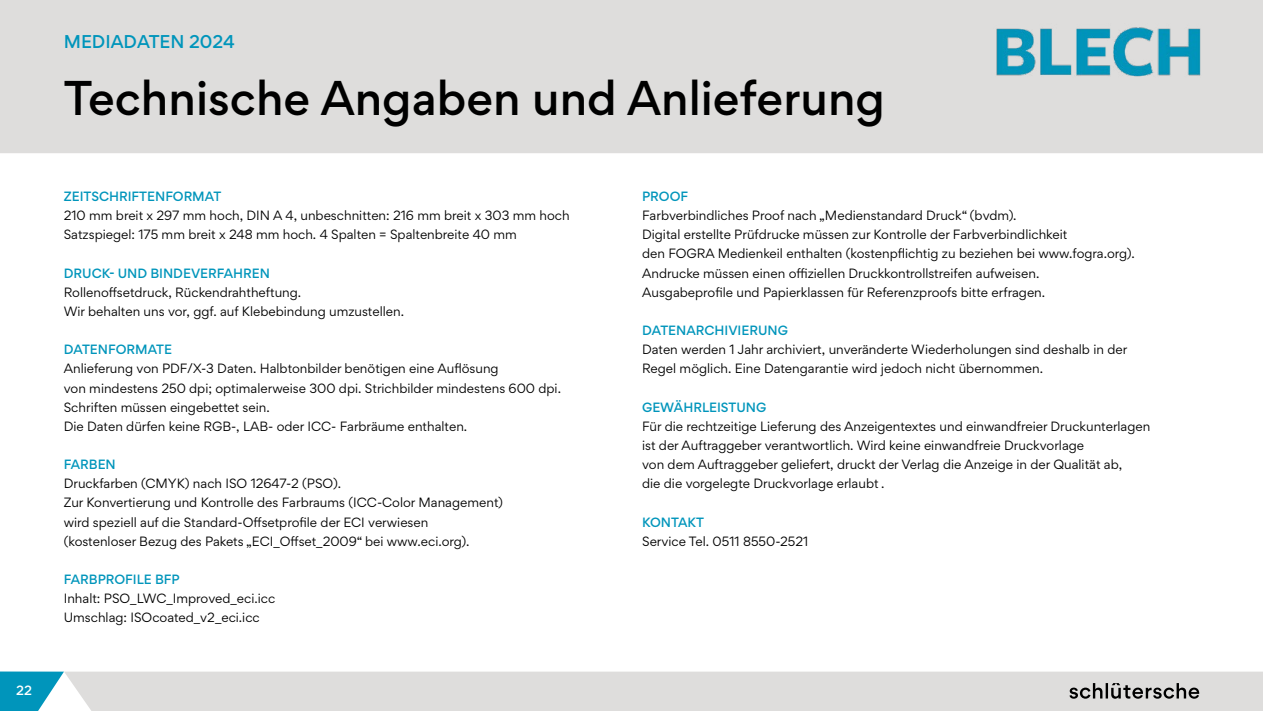
<style>
.page{position:relative;width:1263px;height:711px;background:#fff}
.page>*{position:absolute;margin:0;border:0;box-sizing:border-box;transform-origin:0 0}
.t1{font:500 43.5px "Gordita";color:#000}
.t2{font:500 16.5px "Gordita";color:#0095bb}
.t3{font:12px/19.2px "Gordita";color:#000}
.t4{font:500 12px "Gordita";color:#0095bb}
.t5{font:500 12px "Gordita";color:#fff}
</style>
<div class="page">
<div style="left:0;top:0;width:1263px;height:153px;background:#dedddc"></div>
<div style="left:64px;top:671px;width:1199px;height:39px;background:#dedddc"></div>
<svg style="left:0;top:671px;width:64px;height:39px"></svg>
<svg style="left:1069px;top:682px;width:130px;height:16px;background:#989796"></svg>
<img style="left:992px;top:23px;width:213px;height:56px">
<p class="t5" style="left:16px;top:681px;width:17px">22</p>
<h2 class="t2" style="left:64px;top:29px;width:173px">MEDIADATEN 2024</h2>
<h1 class="t1" style="left:64px;top:66px;width:823px">Technische Angaben und Anlieferung</h1>
<p class="t4" style="left:64px;top:187px;width:159px">ZEITSCHRIFTENFORMAT</p>
<p class="t3" style="left:64px;top:206px;width:507px">210 mm breit x 297 mm hoch, DIN A 4, unbeschnitten: 216 mm breit x 303 mm hoch<br>Satzspiegel: 175 mm breit x 248 mm hoch. 4 Spalten = Spaltenbreite 40 mm</p>
<p class="t4" style="left:64px;top:264px;width:208px">DRUCK- UND BINDEVERFAHREN</p>
<p class="t3" style="left:64px;top:282px;width:342px">Rollenoffsetdruck, Rückendrahtheftung.<br>Wir behalten uns vor, ggf. auf Klebebindung umzustellen.</p>
<p class="t4" style="left:64px;top:340px;width:110px">DATENFORMATE</p>
<p class="t3" style="left:64px;top:359px;width:499px">Anlieferung von PDF/X-3 Daten. Halbtonbilder benötigen eine Auflösung<br>von mindestens 250 dpi; optimalerweise 300 dpi. Strichbilder mindestens 600 dpi.<br>Schriften müssen eingebettet sein.<br>Die Daten dürfen keine RGB-, LAB- oder ICC- Farbräume enthalten.</p>
<p class="t4" style="left:64px;top:455px;width:54px">FARBEN</p>
<p class="t3" style="left:64px;top:473px;width:441px">Druckfarben (CMYK) nach ISO 12647-2 (PSO).<br>Zur Konvertierung und Kontrolle des Farbraums (ICC-Color Management) wird speziell auf die Standard-Offsetprofile der ECI verwiesen (kostenloser Bezug des Pakets „ECI_Offset_2009“ bei www.eci.org).</p>
<p class="t4" style="left:64px;top:570px;width:117px">FARBPROFILE BFP</p>
<p class="t3" style="left:64px;top:588px;width:213px">Inhalt: PSO_LWC_Improved_eci.icc<br>Umschlag: ISOcoated_v2_eci.icc</p>
<p class="t4" style="left:642px;top:187px;width:48px">PROOF</p>
<p class="t3" style="left:642px;top:205px;width:494px">Farbverbindliches Proof nach „Medienstandard Druck“ (bvdm).<br>Digital erstellte Prüfdrucke müssen zur Kontrolle der Farbverbindlichkeit<br>den FOGRA Medienkeil enthalten (kostenpflichtig zu beziehen bei www.fogra.org).<br>Andrucke müssen einen offiziellen Druckkontrollstreifen aufweisen.<br>Ausgabeprofile und Papierklassen für Referenzproofs bitte erfragen.</p>
<p class="t4" style="left:642px;top:321px;width:147px">DATENARCHIVIERUNG</p>
<p class="t3" style="left:642px;top:339px;width:487px">Daten werden 1 Jahr archiviert, unveränderte Wiederholungen sind deshalb in der<br>Regel möglich. Eine Datengarantie wird jedoch nicht übernommen.</p>
<p class="t4" style="left:642px;top:398px;width:126px">GEWÄHRLEISTUNG</p>
<p class="t3" style="left:642px;top:416px;width:510px">Für die rechtzeitige Lieferung des Anzeigentextes und einwandfreier Druckunterlagen ist der Auftraggeber verantwortlich. Wird keine einwandfreie Druckvorlage<br>von dem Auftraggeber geliefert, druckt der Verlag die Anzeige in der Qualität ab,<br>die die vorgelegte Druckvorlage erlaubt .</p>
<p class="t4" style="left:642px;top:512px;width:63px">KONTAKT</p>
<p class="t3" style="left:642px;top:531px;width:168px">Service Tel. 0511 8550-2521</p>
</div>
